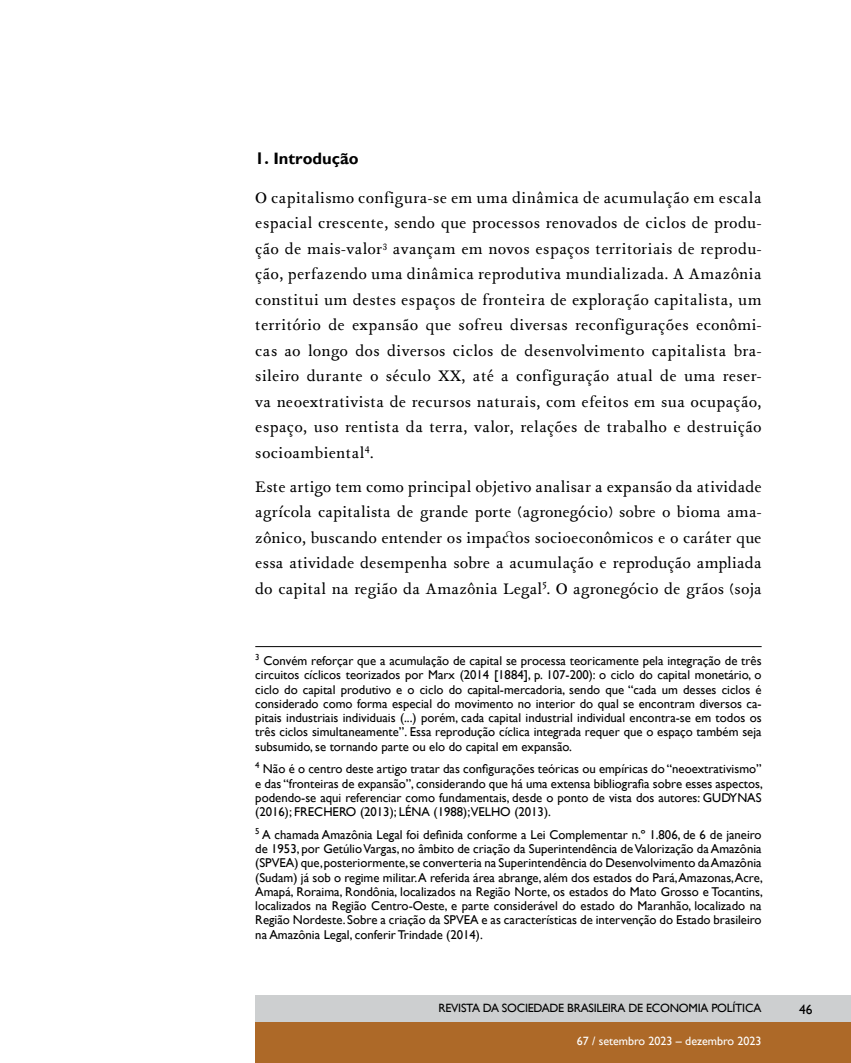
<style>
.page{position:relative;width:851px;height:1063px;background:#fff}
.page>*{position:absolute;margin:0;border:0;box-sizing:border-box;transform-origin:0 0}
.t1{font:16.5px/25.5px "Isidora";letter-spacing:.015em;color:#000;text-align:justify}
.t2{font:700 16.5px "Gill Sans";color:#000}
.t3{font:13.5px "Gill Sans";color:#000}
.t4{font:12.75px/14.2px "Gill Sans";color:#000;text-align:justify}
.t5{font:12px "Gill Sans";letter-spacing:-.02em;color:#000}
.t6{font:12px "Gill Sans";color:#fff}
</style>
<div class="page">
<div style="left:255px;top:1022px;width:595px;height:41px;background:#ad6928"></div>
<div style="left:255px;top:995px;width:595px;height:27px;background:#cdcfd0"></div>
<hr style="left:255px;top:646px;width:506px;height:1px;background:#000">
<p class="t2" style="left:255px;top:149px;width:105px">1. Introdução</p>
<p class="t1" style="left:255px;top:184px;width:508px">O capitalismo configura-se em uma dinâmica de acumulação em escala espacial crescente, sendo que processos renovados de ciclos de produ&shy;ção de mais-valor<sup>3</sup> avançam em novos espaços territoriais de reprodu&shy;ção, perfazendo uma dinâmica reprodutiva mundializada. A Amazônia constitui um destes espaços de fronteira de exploração capitalista, um território de expansão que sofreu diversas reconfigurações econômi&shy;cas ao longo dos diversos ciclos de desenvolvimento capitalista bra&shy;sileiro durante o século XX, até a configuração atual de uma reser&shy;va neoextrativista de recursos naturais, com efeitos em sua ocupação, espaço, uso rentista da terra, valor, relações de trabalho e destruição socioambiental<sup>4</sup>.</p>
<p class="t1" style="left:255px;top:473px;width:508px">Este artigo tem como principal objetivo analisar a expansão da atividade agrícola capitalista de grande porte (agronegócio) sobre o bioma ama&shy;zônico, buscando entender os impactos socioeconômicos e o caráter que essa atividade desempenha sobre a acumulação e reprodução ampliada do capital na região da Amazônia Legal<sup>5</sup>. O agronegócio de grãos (soja</p>
<p class="t4" style="left:255px;top:654px;width:508px"><sup>3</sup> Convém reforçar que a acumulação de capital se processa teoricamente pela integração de três circuitos cíclicos teorizados por Marx (2014 [1884], p. 107-200): o ciclo do capital monetário, o ciclo do capital produtivo e o ciclo do capital-mercadoria, sendo que “cada um desses ciclos é considerado como forma especial do movimento no interior do qual se encontram diversos ca&shy;pitais industriais individuais (...) porém, cada capital industrial individual encontra-se em todos os três ciclos simultaneamente”. Essa reprodução cíclica integrada requer que o espaço também seja subsumido, se tornando parte ou elo do capital em expansão.</p>
<p class="t4" style="left:255px;top:762px;width:509px"><sup>4</sup> Não é o centro deste artigo tratar das configurações teóricas ou empíricas do “neoextrativismo” e das “fronteiras de expansão”, considerando que há uma extensa bibliografia sobre esses aspectos, podendo-se aqui referenciar como fundamentais, desde o ponto de vista dos autores: GUDYNAS (2016); FRECHERO (2013); LÉNA (1988);VELHO (2013).</p>
<p class="t4" style="left:255px;top:828px;width:509px"><sup>5</sup> A chamada Amazônia Legal foi definida conforme a Lei Complementar n.º 1.806, de 6 de janeiro de 1953, por Getúlio Vargas, no âmbito de criação da Superintendência de Valorização da Amazônia (SPVEA) que, posteriormente, se converteria na Superintendência do Desenvolvimento da Amazônia (Sudam) já sob o regime militar. A referida área abrange, além dos estados do Pará, Amazonas,Acre, Amapá, Roraima, Rondônia, localizados na Região Norte, os estados do Mato Grosso e Tocantins, localizados na Região Centro-Oeste, e parte considerável do estado do Maranhão, localizado na Região Nordeste. Sobre a criação da SPVEA e as características de intervenção do Estado brasileiro na Amazônia Legal, conferir Trindade (2014).</p>
<p class="t5" style="left:438px;top:1001px;width:324px">REVISTA DA SOCIEDADE BRASILEIRA DE ECONOMIA POLÍTICA</p>
<p class="t6" style="left:576px;top:1034px;width:186px">67 / setembro 2023 – dezembro 2023</p>
<p class="t3" style="left:799px;top:1001px;width:15px">46</p>
</div>
